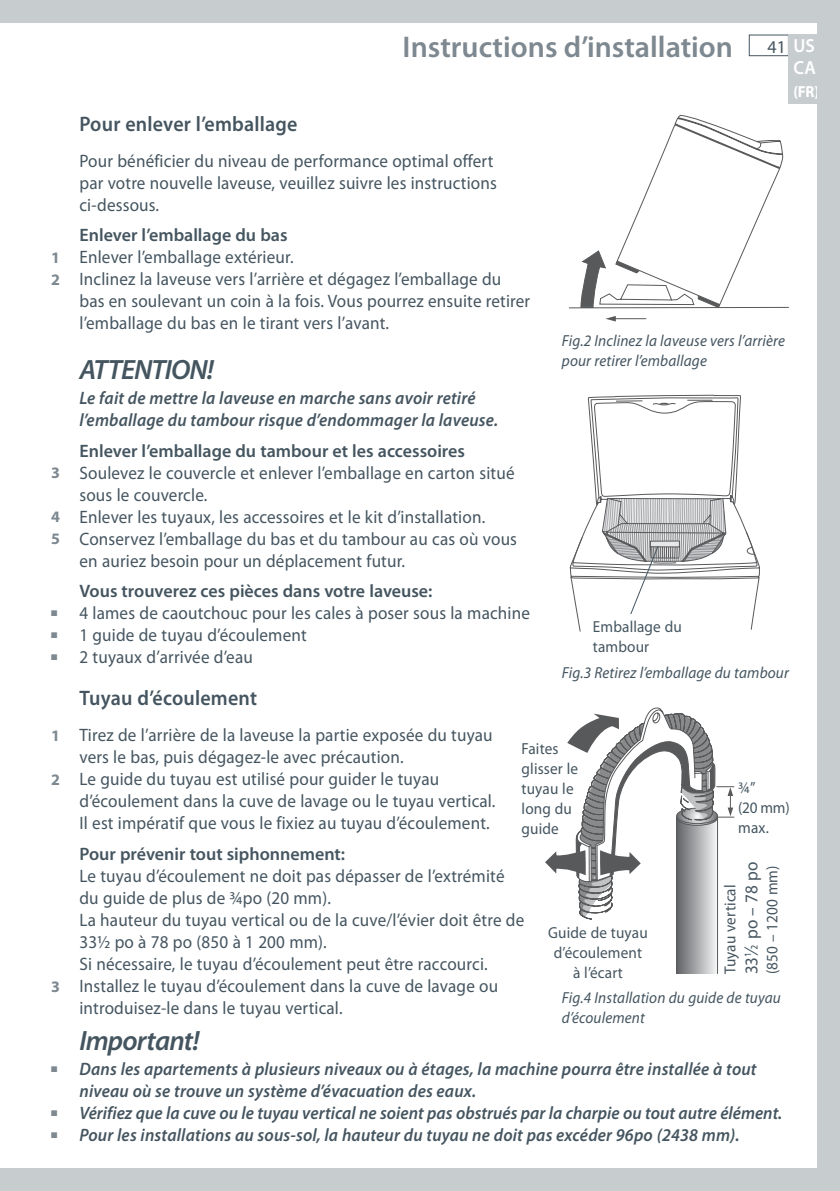
<style>
.page{position:relative;width:840px;height:1191px;background:#fff}
.page>*{position:absolute;margin:0;border:0;box-sizing:border-box;transform-origin:0 0}
.t1{font:600 30px "Myriad Pro";color:#7d8890}
.t2{font:italic 600 28px "Myriad Pro";letter-spacing:-.03em;color:#455560}
.t3{font:600 21px "Myriad Pro";letter-spacing:.01em;color:#455560;scale:.95 1}
.t4{font:600 19px "Myriad Pro";color:#fff;scale:.95 1}
.t5{font:18px/22px "Myriad Pro";letter-spacing:.01em;color:#455560;scale:.95 1}
.t6{font:italic 600 18px/22px "Myriad Pro";letter-spacing:.01em;color:#455560;scale:.95 1}
.t7{font:600 18px "Myriad Pro";color:#455560}
.t8{font:18px "Myriad Pro";letter-spacing:.01em;color:#455560}
.t9{font:italic 16px/20px "Myriad Pro";letter-spacing:.01em;color:#455560;scale:.95 1}
.t10{font:16px/20px "Myriad Pro";letter-spacing:.01em;color:#455560;scale:.95 1}
.t11{font:700 16px "Myriad Pro";color:#fff;scale:.95 1}
.s1{font-weight:600;font-size:19px;color:#fff}
.s2{font-weight:700;font-size:16px;color:#7d8890}
.s3{font-family:"FS Albert";font-weight:300}
</style>
<div class="page">
<div style="left:748px;top:35px;width:40px;height:21px;border:1px solid #455560"></div>
<div style="left:788px;top:34px;width:51px;height:70px;background:#c7cccf"></div>
<div style="left:0;top:0;width:839px;height:23px;background:#c7cccf"></div>
<div style="left:0;top:1168px;width:839px;height:23px;background:#c7cccf"></div>
<div style="left:816px;top:0;width:23px;height:1191px;background:#c7cccf"></div>
<svg style="left:569px;top:115px;width:219px;height:206px"></svg>
<svg style="left:571px;top:395px;width:185px;height:237px"></svg>
<div style="left:592px;top:614px;width:117px;height:37px;background:#fff"></div>
<div style="left:676px;top:818px;width:41px;height:155px;background:linear-gradient(to right,#5e6063,#f1f2f4)"></div>
<div style="left:675px;top:818px;width:42px;height:156px;border:1px solid #58595b"></div>
<svg style="left:545px;top:707px;width:188px;height:212px"></svg>
<h1 class="t1" style="left:402px;top:27px;width:332px">Instructions d’installation</h1>
<p class="t8" style="left:767px;top:36px;width:49px">41 <span class="s1">US</span></p>
<p class="t4" style="left:793px;top:56px;width:25px">CA</p>
<p class="t11" style="left:793px;top:81px;width:29px">(FR)</p>
<p class="t3" style="left:79px;top:110px;width:231px">Pour enlever l’emballage</p>
<p class="t5" style="left:79px;top:149px;width:440px">Pour bénéficier du niveau de performance optimal offert par votre nouvelle laveuse, veuillez suivre les instructions ci-dessous.</p>
<p class="t7" style="left:79px;top:224px;width:209px">Enlever l’emballage du bas</p>
<p class="t5" style="left:51px;top:246px;width:256px"><span class="s2">1</span> Enlever l’emballage extérieur.</p>
<p class="t5" style="left:51px;top:268px;width:475px"><span class="s2">2</span> Inclinez la laveuse vers l’arrière et dégagez l’emballage du</p>
<p class="t5" style="left:79px;top:290px;width:475px">bas en soulevant un coin à la fois. Vous pourrez ensuite retirer</p>
<p class="t5" style="left:79px;top:312px;width:327px">l’emballage du bas en le tirant vers l’avant.</p>
<h2 class="t2" style="left:79px;top:352px;width:136px">ATTENTION!</h2>
<p class="t6" style="left:79px;top:386px;width:442px">Le fait de mettre la laveuse en marche sans avoir retiré l’emballage du tambour risque d’endommager la laveuse.</p>
<p class="t7" style="left:79px;top:439px;width:387px">Enlever l’emballage du tambour et les accessoires</p>
<p class="t5" style="left:51px;top:461px;width:489px"><span class="s2">3</span> Soulevez le couvercle et enlever l’emballage en carton situé</p>
<p class="t5" style="left:79px;top:483px;width:136px">sous le couvercle.</p>
<p class="t5" style="left:51px;top:505px;width:458px"><span class="s2">4</span> Enlever les tuyaux, les accessoires et le kit d’installation.</p>
<p class="t5" style="left:51px;top:527px;width:491px"><span class="s2">5</span> Conservez l’emballage du bas et du tambour au cas où vous</p>
<p class="t5" style="left:79px;top:549px;width:344px">en auriez besoin pour un déplacement futur.</p>
<p class="t7" style="left:79px;top:579px;width:354px">Vous trouverez ces pièces dans votre laveuse:</p>
<p class="t5" style="left:51px;top:602px;width:505px"><sup>■</sup> 4 lames de caoutchouc pour les cales à poser sous la machine</p>
<p class="t5" style="left:51px;top:624px;width:270px"><sup>■</sup> 1 guide de tuyau d’écoulement</p>
<p class="t5" style="left:51px;top:646px;width:214px"><sup>■</sup> 2 tuyaux d’arrivée d’eau</p>
<p class="t3" style="left:79px;top:684px;width:188px">Tuyau d’écoulement</p>
<p class="t5" style="left:51px;top:724px;width:466px"><span class="s2">1</span> Tirez de l’arrière de la laveuse la partie exposée du tuyau</p>
<p class="t5" style="left:79px;top:746px;width:342px">vers le bas, puis dégagez-le avec précaution.</p>
<p class="t5" style="left:51px;top:768px;width:410px"><span class="s2">2</span> Le guide du tuyau est utilisé pour guider le tuyau</p>
<p class="t5" style="left:79px;top:790px;width:439px">d’écoulement dans la cuve de lavage ou le tuyau vertical.</p>
<p class="t5" style="left:79px;top:812px;width:433px">Il est impératif que vous le fixiez au tuyau d’écoulement.</p>
<p class="t7" style="left:79px;top:842px;width:267px">Pour prévenir tout siphonnement:</p>
<p class="t5" style="left:79px;top:864px;width:448px">Le tuyau d’écoulement ne doit pas dépasser de l’extrémité</p>
<p class="t5" style="left:79px;top:886px;width:266px">du guide de plus de ¾po (20 mm).</p>
<p class="t5" style="left:79px;top:908px;width:469px">La hauteur du tuyau vertical ou de la cuve/l’évier doit être de</p>
<p class="t5" style="left:79px;top:930px;width:262px">33½ po à 78 po (850 à 1 200 mm).</p>
<p class="t5" style="left:79px;top:952px;width:431px">Si nécessaire, le tuyau d’écoulement peut être raccourci.</p>
<p class="t5" style="left:51px;top:974px;width:472px"><span class="s2">3</span> Installez le tuyau d’écoulement dans la cuve de lavage ou</p>
<p class="t5" style="left:79px;top:996px;width:278px">introduisez-le dans le tuyau vertical.</p>
<h2 class="t2" style="left:79px;top:1022px;width:121px">Important!</h2>
<p class="t6" style="left:79px;top:1057px;width:714px;text-indent:-28px"><sup>■</sup> Dans les apartements à plusieurs niveaux ou à étages, la machine pourra être installée à tout niveau où se trouve un système d’évacuation des eaux.</p>
<p class="t6" style="left:51px;top:1101px;width:770px"><sup>■</sup> Vérifiez que la cuve ou le tuyau vertical ne soient pas obstrués par la charpie ou tout autre élément.</p>
<p class="t6" style="left:51px;top:1123px;width:726px"><sup>■</sup> Pour les installations au sous-sol, la hauteur du tuyau ne doit pas excéder 96po (2438 mm).</p>
<p class="t9" style="left:561px;top:330px;width:236px">Fig.2 Inclinez la laveuse vers l’arrière pour retirer l’emballage</p>
<p class="t10" style="left:592px;top:616px;width:95px">Emballage du tambour</p>
<p class="t9" style="left:561px;top:662px;width:240px">Fig.3 Retirez l’emballage du tambour</p>
<p class="t10" style="left:521px;top:738px;width:61px">Faites glisser le tuyau le long du guide</p>
<p class="t10" style="left:737px;top:777px;width:56px">¾”<br>(20 mm) max.</p>
<p class="t5" style="left:739px;top:974px;width:120px;rotate:-90deg">33<span class="s3">½</span> po – 78 po</p>
<p class="t10" style="left:761px;top:974px;width:116px;rotate:-90deg">(850 – 1200 mm)</p>
<p class="t9" style="left:561px;top:987px;width:232px">Fig.4 Installation du guide de tuyau d’écoulement</p>
<p class="t10" style="left:719px;top:974px;width:96px;rotate:-90deg">Tuyau vertical</p>
<p class="t10" style="left:548px;top:922px;width:106px;text-align:center">Guide de tuyau d’écoulement à l’écart</p>
</div>
